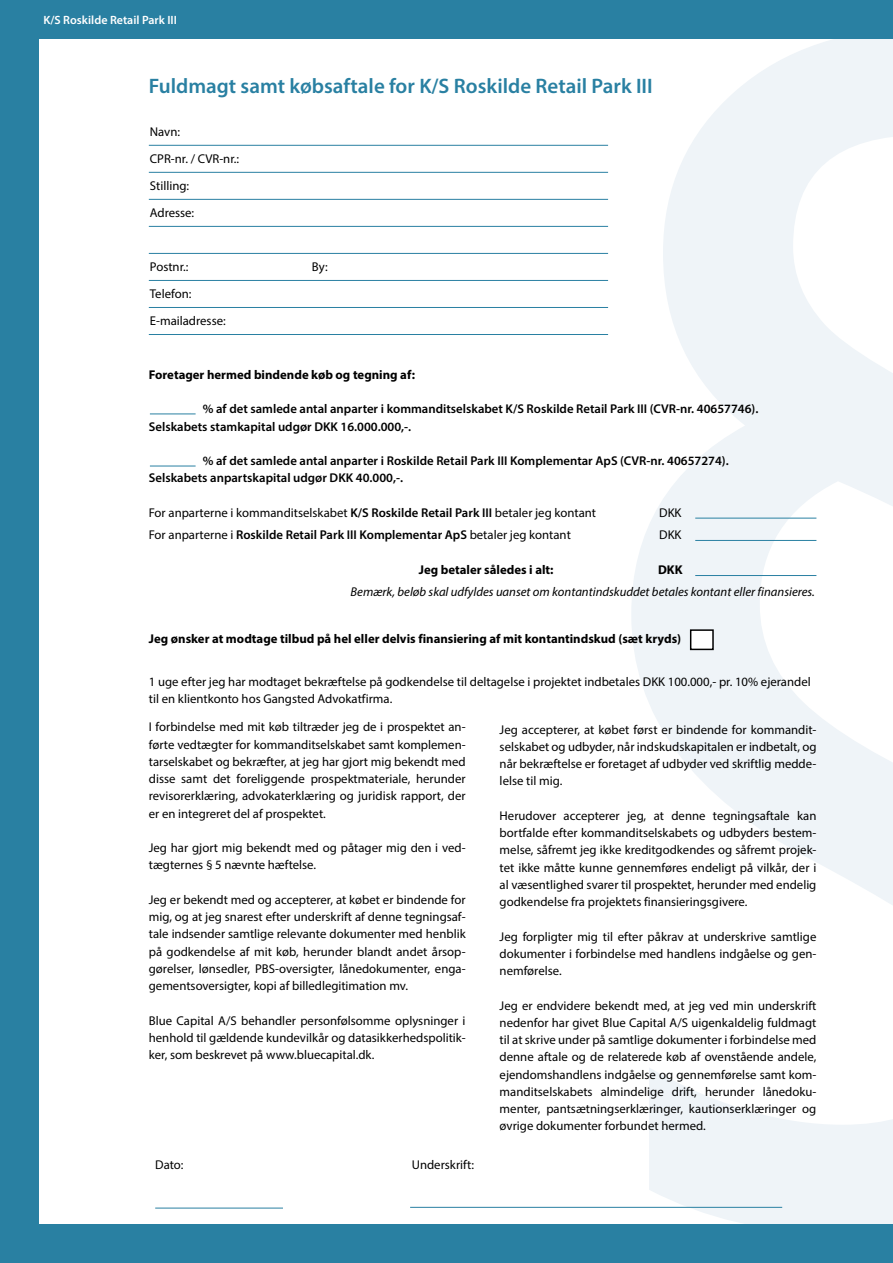
<style>
.page{position:relative;width:893px;height:1263px;background:#fff}
.page>*{position:absolute;margin:0;border:0;box-sizing:border-box;transform-origin:0 0}
.t1{font:600 21px "Myriad Pro";color:#2980a2}
.t2{font:12.75px/17.2px "Myriad Pro";color:#000;text-align:justify}
.t3{font:600 12.75px/17.2px "Myriad Pro";color:#000}
.t4{font:700 12.75px "Myriad Pro";color:#000}
.t5{font:italic 12.75px "Myriad Pro";color:#000}
.t6{font:600 12px "Myriad Pro";color:#fff}
.s1{font-weight:600}
.s2{font-weight:400}
</style>
<div class="page">
<div style="left:0;top:0;width:38px;height:1263px;background:#2980a2"></div>
<svg style="left:631px;top:38px;width:262px;height:1187px"></svg>
<div style="left:0;top:1225px;width:893px;height:38px;background:#2980a2"></div>
<div style="left:0;top:0;width:893px;height:38px;background:#2980a2"></div>
<hr style="left:149px;top:145px;width:459px;height:1px;background:#2980a2">
<hr style="left:149px;top:172px;width:459px;height:1px;background:#2980a2">
<hr style="left:149px;top:199px;width:459px;height:1px;background:#2980a2">
<hr style="left:149px;top:226px;width:459px;height:1px;background:#2980a2">
<hr style="left:149px;top:253px;width:459px;height:1px;background:#2980a2">
<hr style="left:149px;top:280px;width:459px;height:1px;background:#2980a2">
<hr style="left:149px;top:307px;width:459px;height:1px;background:#2980a2">
<hr style="left:149px;top:334px;width:459px;height:1px;background:#2980a2">
<hr style="left:150px;top:414px;width:46px;height:1px;background:#2980a2">
<hr style="left:695px;top:518px;width:121px;height:1px;background:#2980a2">
<hr style="left:695px;top:540px;width:121px;height:1px;background:#2980a2">
<hr style="left:695px;top:575px;width:121px;height:1px;background:#2980a2">
<hr style="left:150px;top:466px;width:46px;height:1px;background:#2980a2">
<hr style="left:155px;top:1208px;width:128px;height:1px;background:#2980a2">
<hr style="left:410px;top:1207px;width:372px;height:1px;background:#2980a2">
<div style="left:690px;top:629px;width:24px;height:21px;background:#fff;border:2px solid #000"></div>
<p class="t6" style="left:44px;top:13px;width:135px">K/S Roskilde Retail Park III</p>
<h1 class="t1" style="left:149px;top:73px;width:505px">Fuldmagt samt købsaftale for K/S Roskilde Retail Park III</h1>
<p class="t2" style="left:150px;top:118px;width:91px;line-height:27px;text-align:left">Navn:<br>CPR-nr. / CVR-nr.:<br>Stilling:<br>Adresse:</p>
<p class="t2" style="left:150px;top:258px;width:40px">Postnr.:</p>
<p class="t2" style="left:312px;top:258px;width:17px">By:</p>
<p class="t2" style="left:150px;top:280px;width:77px;line-height:27px">Telefon:<br>E-mailadresse:</p>
<p class="t4" style="left:149px;top:366px;width:268px">Foretager hermed bindende køb og tegning af:</p>
<p class="t3" style="left:149px;top:400px;width:611px;text-indent:54px">% af det samlede antal anparter i kommanditselskabet K/S Roskilde Retail Park III (CVR-nr. 40657746).<br>Selskabets stamkapital udgør DKK 16.000.000,-.</p>
<p class="t3" style="left:149px;top:452px;width:581px;text-indent:54px">% af det samlede antal anparter i Roskilde Retail Park III Komplementar ApS (CVR-nr. 40657274).<br>Selskabets anpartskapital udgør DKK 40.000,-.</p>
<p class="t2" style="left:149px;top:504px;width:449px">For anparterne i kommanditselskabet <span class="s1">K/S Roskilde Retail Park III</span> betaler jeg kontant</p>
<p class="t2" style="left:659px;top:504px;width:24px">DKK</p>
<p class="t3" style="left:149px;top:526px;width:424px"><span class="s2">For anparterne i</span> Roskilde Retail Park III Komplementar ApS <span class="s2">betaler jeg kontant</span></p>
<p class="t2" style="left:659px;top:526px;width:24px">DKK</p>
<p class="t4" style="left:419px;top:561px;width:136px">Jeg betaler således i alt:</p>
<p class="t4" style="left:658px;top:561px;width:26px">DKK</p>
<p class="t5" style="left:351px;top:584px;width:466px">Bemærk, beløb skal udfyldes uanset om kontantindskuddet betales kontant eller finansieres.</p>
<p class="t4" style="left:149px;top:630px;width:534px">Jeg ønsker at modtage tilbud på hel eller delvis finansiering af mit kontantindskud (sæt kryds)</p>
<p class="t2" style="left:149px;top:673px;width:663px">1 uge efter jeg har modtaget bekræftelse på godkendelse til deltagelse i projektet indbetales DKK 100.000,- pr. 10% ejerandel til en klientkonto hos Gangsted Advokatfirma.</p>
<p class="t2" style="left:149px;top:718px;width:318px">I forbindelse med mit køb tiltræder jeg de i prospektet an&shy;førte vedtægter for kommanditselskabet samt komplemen&shy;tarselskabet og bekræfter, at jeg har gjort mig bekendt med disse samt det foreliggende prospektmateriale, herunder revisorerklæring, advokaterklæring og juridisk rapport, der er en integreret del af prospektet.</p>
<p class="t2" style="left:149px;top:839px;width:318px">Jeg har gjort mig bekendt med og påtager mig den i ved&shy;tægternes § 5 nævnte hæftelse.</p>
<p class="t2" style="left:149px;top:891px;width:318px">Jeg er bekendt med og accepterer, at købet er bindende for mig, og at jeg snarest efter underskrift af denne tegningsaf&shy;tale indsender samtlige relevante dokumenter med henblik på godkendelse af mit køb, herunder blandt andet årsop&shy;gørelser, lønsedler, PBS-oversigter, lånedokumenter, enga&shy;gementsoversigter, kopi af billedlegitimation mv.</p>
<p class="t2" style="left:149px;top:1012px;width:318px">Blue Capital A/S behandler personfølsomme oplysninger i henhold til gældende kundevilkår og datasikkerhedspolitik&shy;ker, som beskrevet på www.bluecapital.dk.</p>
<p class="t2" style="left:155px;top:1156px;width:30px">Dato:</p>
<p class="t2" style="left:412px;top:1156px;width:64px">Underskrift:</p>
<p class="t2" style="left:500px;top:720px;width:318px">Jeg accepterer, at købet først er bindende for kommandit&shy;selskabet og udbyder, når indskudskapitalen er indbetalt, og når bekræftelse er foretaget af udbyder ved skriftlig medde&shy;lelse til mig.</p>
<p class="t2" style="left:500px;top:807px;width:318px">Herudover accepterer jeg, at denne tegningsaftale kan bortfalde efter kommanditselskabets og udbyders bestem&shy;melse, såfremt jeg ikke kreditgodkendes og såfremt projek&shy;tet ikke måtte kunne gennemføres endeligt på vilkår, der i al væsentlighed svarer til prospektet, herunder med endelig godkendelse fra projektets finansieringsgivere.</p>
<p class="t2" style="left:500px;top:927px;width:318px">Jeg forpligter mig til efter påkrav at underskrive samtlige dokumenter i forbindelse med handlens indgåelse og gen&shy;nemførelse.</p>
<p class="t2" style="left:500px;top:996px;width:318px">Jeg er endvidere bekendt med, at jeg ved min underskrift nedenfor har givet Blue Capital A/S uigenkaldelig fuldmagt til at skrive under på samtlige dokumenter i forbindelse med denne aftale og de relaterede køb af ovenstående andele, ejendomshandlens indgåelse og gennemførelse samt kom&shy;manditselskabets almindelige drift, herunder lånedoku&shy;menter, pantsætningserklæringer, kautionserklæringer og øvrige dokumenter forbundet hermed.</p>
</div>
